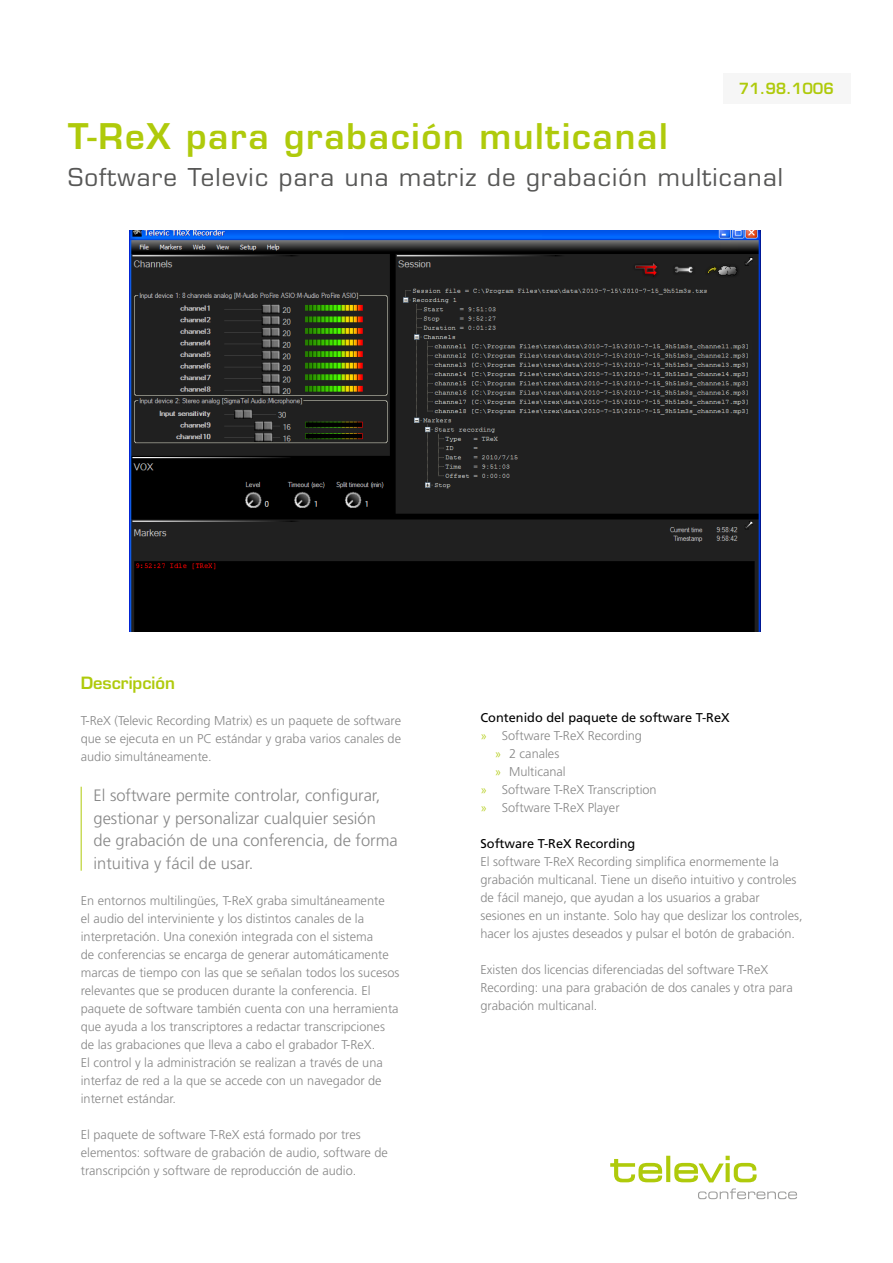
<style>
.page{position:relative;width:893px;height:1263px;background:#fff}
.page>*{position:absolute;margin:0;border:0;box-sizing:border-box;transform-origin:0 0}
.t1{font:600 34.5px "Eurostile LT Std";letter-spacing:.05em;color:#afca0b}
.t2{font:24px "Eurostile LT Std";letter-spacing:.05em;color:#575756}
.t3{font:300 16.5px/22.5px "Frutiger LT Std";color:#878787}
.t4{font:600 16.5px "Eurostile LT Std";color:#afca0b}
.t5{font:600 15px "Eurostile LT Std";color:#afca0b}
.t6{font:300 12.75px/18px "Frutiger LT Std";color:#878787}
.t7{font:12.75px "Frutiger LT Std";color:#000}
.s1{font-size:12px;color:#afca0b}
</style>
<div class="page">
<svg style="left:698px;top:1188px;width:99px;height:11px"></svg>
<svg style="left:610px;top:1156px;width:147px;height:26px"></svg>
<div style="left:722px;top:73px;width:128px;height:30px;background:#f6f6f6"></div>
<img style="left:129px;top:230px;width:632px;height:401px">
<hr style="left:81px;top:787px;width:1px;height:84px;background:#afca0b">
<p class="t5" style="left:739px;top:79px;width:97px">71.98.1006</p>
<p class="t5" style="left:792px;top:79px;width:12px">2</p>
<p class="t5" style="left:823px;top:79px;width:12px">0</p>
<h1 class="t1" style="left:68px;top:115px;width:601px">T-ReX para grabación multicanal</h1>
<h2 class="t2" style="left:68px;top:163px;width:716px">Software Televic para una matriz de grabación multicanal</h2>
<p class="t4" style="left:81px;top:672px;width:96px">Descripción</p>
<p class="t6" style="left:81px;top:711px;width:322px;text-align:justify">T-ReX (Televic Recording Matrix) es un paquete de software que se ejecuta en un PC estándar y graba varios canales de audio simultáneamente.</p>
<p class="t3" style="left:94px;top:784px;width:306px">El software permite controlar, configurar, gestionar y personalizar cualquier sesión<br>de grabación de una conferencia, de forma intuitiva y fácil de usar.</p>
<p class="t6" style="left:81px;top:891px;width:320px">En entornos multilingües, T-ReX graba simultáneamente<br>el audio del interviniente y los distintos canales de la interpretación. Una conexión integrada con el sistema<br>de conferencias se encarga de generar automáticamente marcas de tiempo con las que se señalan todos los sucesos relevantes que se producen durante la conferencia. El paquete de software también cuenta con una herramienta que ayuda a los transcriptores a redactar transcripciones de las grabaciones que lleva a cabo el grabador T-ReX.<br>El control y la administración se realizan a través de una interfaz de red a la que se accede con un navegador de internet estándar.</p>
<p class="t6" style="left:81px;top:1125px;width:309px">El paquete de software T-ReX está formado por tres elementos: software de grabación de audio, software de transcripción y software de reproducción de audio.</p>
<p class="t7" style="left:480px;top:710px;width:251px">Contenido del paquete de software T-ReX</p>
<p class="t6" style="left:480px;top:726px;width:163px"><span class="s1">»</span> Software T-ReX Recording</p>
<p class="t6" style="left:495px;top:744px;width:66px"><span class="s1">»</span> 2 canales</p>
<p class="t6" style="left:495px;top:762px;width:72px"><span class="s1">»</span> Multicanal</p>
<p class="t6" style="left:480px;top:780px;width:178px"><span class="s1">»</span> Software T-ReX Transcription</p>
<p class="t6" style="left:480px;top:798px;width:141px"><span class="s1">»</span> Software T-ReX Player</p>
<p class="t7" style="left:480px;top:836px;width:156px">Software T-ReX Recording</p>
<p class="t6" style="left:480px;top:852px;width:324px">El software T-ReX Recording simplifica enormemente la grabación multicanal. Tiene un diseño intuitivo y controles de fácil manejo, que ayudan a los usuarios a grabar sesiones en un instante. Solo hay que deslizar los controles, hacer los ajustes deseados y pulsar el botón de grabación.</p>
<p class="t6" style="left:480px;top:960px;width:314px">Existen dos licencias diferenciadas del software T-ReX<br>Recording: una para grabación de dos canales y otra para grabación multicanal.</p>
</div>
